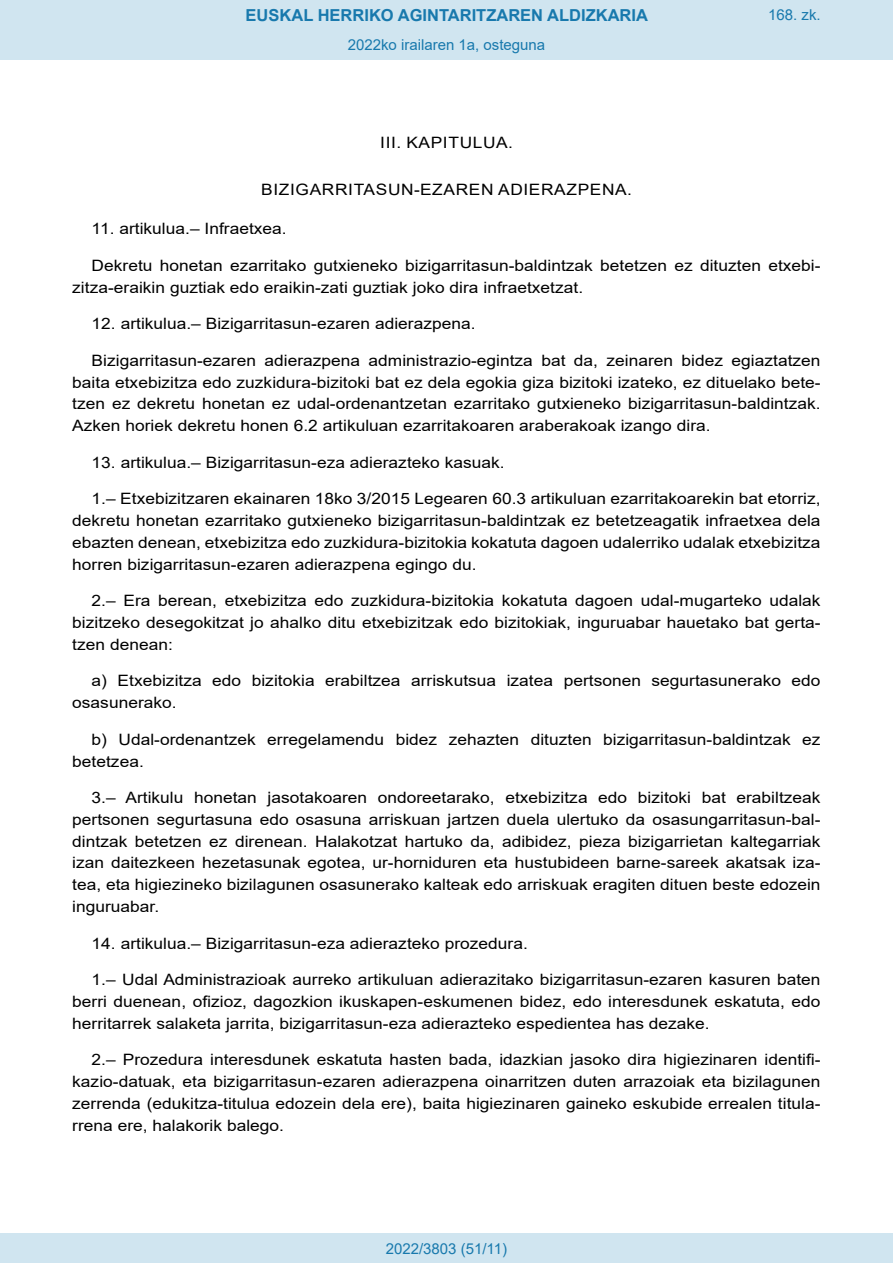
<style>
.page{position:relative;width:893px;height:1263px;background:#fff}
.page>*{position:absolute;margin:0;border:0;box-sizing:border-box;transform-origin:0 0}
.t1{font:700 16.5px "Arial";color:#1879ad}
.BOPVDetalle{font:15.6px/21.8px "Arial";color:#000;text-align:justify;scale:1.11 1}
.BOPVClave{font:15.6px "Arial";letter-spacing:.035em;color:#000;scale:1.11 1}
.Paginacion_Centro{font:15px "Arial";color:#1879ad}
</style>
<div class="page">
<div style="left:0;top:0;width:893px;height:60px;background:#d0e5f0"></div>
<div style="left:0;top:1233px;width:893px;height:30px;background:#d0e5f0"></div>
<p class="t1" style="left:246px;top:3px;width:404px">EUSKAL HERRIKO AGINTARITZAREN ALDIZKARIA</p>
<p class="Paginacion_Centro" style="left:348px;top:35px;width:199px">2022ko irailaren 1a, osteguna</p>
<p class="Paginacion_Centro" style="left:768px;top:5px;width:54px">168. zk.</p>
<p class="BOPVClave" style="left:380px;top:132px;width:121px">III. KAPITULUA.</p>
<p class="BOPVClave" style="left:261px;top:179px;width:335px">BIZIGARRITASUN-EZAREN ADIERAZPENA.</p>
<p class="BOPVDetalle" style="left:92px;top:218px;width:177px">11. artikulua.– Infraetxea.</p>
<p class="BOPVDetalle" style="left:72px;top:254px;width:676px;text-indent:19px">Dekretu honetan ezarritako gutxieneko bizigarritasun-baldintzak betetzen ez dituzten etxebi&shy;zitza-eraikin guztiak edo eraikin-zati guztiak joko dira infraetxetzat.</p>
<p class="BOPVDetalle" style="left:92px;top:313px;width:347px">12. artikulua.– Bizigarritasun-ezaren adierazpena.</p>
<p class="BOPVDetalle" style="left:72px;top:349px;width:676px;text-indent:19px">Bizigarritasun-ezaren adierazpena administrazio-egintza bat da, zeinaren bidez egiaztatzen baita etxebizitza edo zuzkidura-bizitoki bat ez dela egokia giza bizitoki izateko, ez dituelako bete&shy;tzen ez dekretu honetan ez udal-ordenantzetan ezarritako gutxieneko bizigarritasun-baldintzak.<br>Azken horiek dekretu honen 6.2 artikuluan ezarritakoaren araberakoak izango dira.</p>
<p class="BOPVDetalle" style="left:92px;top:451px;width:374px">13. artikulua.– Bizigarritasun-eza adierazteko kasuak.</p>
<p class="BOPVDetalle" style="left:72px;top:488px;width:676px;text-indent:19px">1.– Etxebizitzaren ekainaren 18ko 3/2015 Legearen 60.3 artikuluan ezarritakoarekin bat etorriz, dekretu honetan ezarritako gutxieneko bizigarritasun-baldintzak ez betetzeagatik infraetxea dela ebazten denean, etxebizitza edo zuzkidura-bizitokia kokatuta dagoen udalerriko udalak etxebizitza horren bizigarritasun-ezaren adierazpena egingo du.</p>
<p class="BOPVDetalle" style="left:72px;top:590px;width:676px;text-indent:19px">2.– Era berean, etxebizitza edo zuzkidura-bizitokia kokatuta dagoen udal-mugarteko udalak bizitzeko desegokitzat jo ahalko ditu etxebizitzak edo bizitokiak, inguruabar hauetako bat gerta&shy;tzen denean:</p>
<p class="BOPVDetalle" style="left:72px;top:670px;width:676px;text-indent:19px">a) Etxebizitza edo bizitokia erabiltzea arriskutsua izatea pertsonen segurtasunerako edo osasunerako.</p>
<p class="BOPVDetalle" style="left:72px;top:728px;width:676px;text-indent:19px">b) Udal-ordenantzek erregelamendu bidez zehazten dituzten bizigarritasun-baldintzak ez betetzea.</p>
<p class="BOPVDetalle" style="left:72px;top:787px;width:676px;text-indent:19px">3.– Artikulu honetan jasotakoaren ondoreetarako, etxebizitza edo bizitoki bat erabiltzeak pertsonen segurtasuna edo osasuna arriskuan jartzen duela ulertuko da osasungarritasun-bal&shy;dintzak betetzen ez direnean. Halakotzat hartuko da, adibidez, pieza bizigarrietan kaltegarriak izan daitezkeen hezetasunak egotea, ur-horniduren eta hustubideen barne-sareek akatsak iza&shy;tea, eta higiezineko bizilagunen osasunerako kalteak edo arriskuak eragiten dituen beste edozein inguruabar.</p>
<p class="BOPVDetalle" style="left:92px;top:932px;width:394px">14. artikulua.– Bizigarritasun-eza adierazteko prozedura.</p>
<p class="BOPVDetalle" style="left:72px;top:969px;width:676px;text-indent:19px">1.– Udal Administrazioak aurreko artikuluan adierazitako bizigarritasun-ezaren kasuren baten berri duenean, ofizioz, dagozkion ikuskapen-eskumenen bidez, edo interesdunek eskatuta, edo herritarrek salaketa jarrita, bizigarritasun-eza adierazteko espedientea has dezake.</p>
<p class="BOPVDetalle" style="left:72px;top:1049px;width:676px;text-indent:19px">2.– Prozedura interesdunek eskatuta hasten bada, idazkian jasoko dira higiezinaren identifi&shy;kazio-datuak, eta bizigarritasun-ezaren adierazpena oinarritzen duten arrazoiak eta bizilagunen zerrenda (edukitza-titulua edozein dela ere), baita higiezinaren gaineko eskubide errealen titula&shy;rrena ere, halakorik balego.</p>
<p class="Paginacion_Centro" style="left:386px;top:1238px;width:123px">2022/3803 (51/11)</p>
</div>
